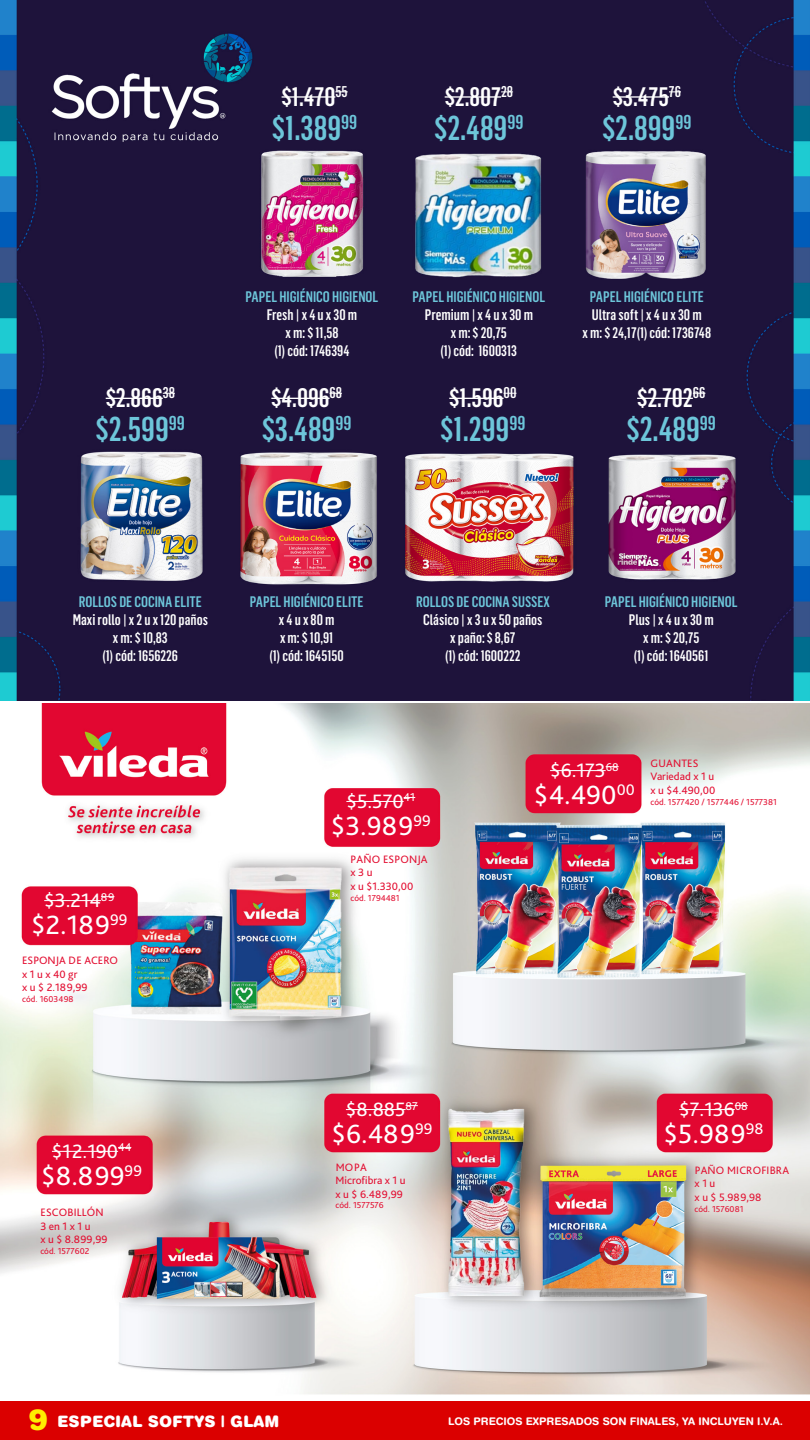
<style>
.page{position:relative;width:810px;height:1440px;background:#fff}
.page>*{position:absolute;margin:0;border:0;box-sizing:border-box;transform-origin:0 0}
.t1{font:500 33.75px "Flama Condensed";color:#6dc6da}
.t2{font:900 29.25px "Helvetica Rounded LT Std";color:#ffed00}
.t3{font:27.75px "Bliss Pro";color:#fff}
.t4{font:500 26.25px "Flama Condensed";color:#fff}
.t5{font:20.25px "Bliss Pro";color:#fff}
.t6{font:900 15.75px "Helvetica Rounded LT Std";color:#fff}
.t7{font:500 15px/18px "Flama Condensed";color:#fff;text-align:center}
.t8{font:500 15px "Flama Condensed";color:#6dc6da}
.t9{font:11.25px/13.5px "Bliss Pro";color:#e30e31}
.t10{font:11.25px/13.5px "Bliss Pro";letter-spacing:.015em;color:#e21332}
.t11{font:700 10.5px "Helvetica Rounded";color:#fff}
.t12{font:9px "Bliss Pro";color:#e30e31}
.t13{font:9px "Bliss Pro";color:#e21332}
</style>
<div class="page">
<div style="left:0;top:1401px;width:810px;height:39px;background:#db0000"></div>
<img style="left:0;top:703px;width:810px;height:692px">
<img style="left:0;top:0;width:810px;height:701px">
<hr style="left:637px;top:398px;width:56px;height:1px;background:#fff">
<svg style="left:693px;top:393px;width:12px;height:1px"></svg>
<hr style="left:613px;top:96px;width:56px;height:2px;background:#fff">
<svg style="left:669px;top:91px;width:12px;height:1px"></svg>
<hr style="left:445px;top:96px;width:56px;height:2px;background:#fff">
<svg style="left:501px;top:91px;width:12px;height:1px"></svg>
<hr style="left:282px;top:96px;width:53px;height:2px;background:#fff">
<svg style="left:335px;top:91px;width:13px;height:1px"></svg>
<hr style="left:449px;top:398px;width:55px;height:1px;background:#fff">
<svg style="left:504px;top:393px;width:12px;height:1px"></svg>
<hr style="left:271px;top:398px;width:59px;height:1px;background:#fff">
<svg style="left:330px;top:393px;width:12px;height:1px"></svg>
<hr style="left:106px;top:398px;width:57px;height:1px;background:#fff">
<svg style="left:163px;top:393px;width:12px;height:1px"></svg>
<hr style="left:550px;top:770px;width:56px;height:1px;background:#fff">
<svg style="left:606px;top:766px;width:13px;height:1px"></svg>
<hr style="left:346px;top:801px;width:58px;height:1px;background:#fff">
<hr style="left:346px;top:1109px;width:60px;height:1px;background:#fff">
<svg style="left:406px;top:1105px;width:12px;height:1px"></svg>
<hr style="left:679px;top:1109px;width:56px;height:1px;background:#fff">
<svg style="left:735px;top:1105px;width:13px;height:1px"></svg>
<hr style="left:44px;top:900px;width:57px;height:1px;background:#fff">
<svg style="left:101px;top:896px;width:13px;height:1px"></svg>
<hr style="left:52px;top:1151px;width:66px;height:1px;background:#fff">
<svg style="left:118px;top:1147px;width:13px;height:1px"></svg>
<h3 class="t4" style="left:106px;top:381px;width:71px">$2.866<sup>38</sup></h3>
<h1 class="t1" style="left:96px;top:408px;width:91px">$2.599<sup>99</sup></h1>
<h3 class="t4" style="left:282px;top:80px;width:68px">$1.470<sup>55</sup></h3>
<h1 class="t1" style="left:272px;top:107px;width:87px">$1.389<sup>99</sup></h1>
<h3 class="t4" style="left:445px;top:80px;width:70px">$2.807<sup>28</sup></h3>
<h1 class="t1" style="left:434px;top:107px;width:91px">$2.489<sup>99</sup></h1>
<h3 class="t4" style="left:613px;top:80px;width:70px">$3.475<sup>76</sup></h3>
<h1 class="t1" style="left:602px;top:107px;width:91px">$2.899<sup>99</sup></h1>
<p class="t8" style="left:246px;top:288px;width:134px">PAPEL HIGIÉNICO HIGIENOL</p>
<p class="t7" style="left:267px;top:306px;width:92px">Fresh | x 4 u x 30 m x m: $ 11,58<br>(1) cód: 1746394</p>
<p class="t8" style="left:412px;top:288px;width:134px">PAPEL HIGIÉNICO HIGIENOL</p>
<p class="t7" style="left:425px;top:306px;width:110px">Premium | x 4 u x 30 m x m: $ 20,75<br>(1) cód: 1600313</p>
<p class="t8" style="left:590px;top:288px;width:115px">PAPEL HIGIÉNICO ELITE</p>
<p class="t7" style="left:583px;top:306px;width:130px">Ultra soft | x 4 u x 30 m<br>x m: $ 24,17(1) cód: 1736748</p>
<h3 class="t4" style="left:271px;top:381px;width:72px">$4.096<sup>68</sup></h3>
<h3 class="t4" style="left:449px;top:381px;width:69px">$1.596<sup>00</sup></h3>
<h3 class="t4" style="left:637px;top:381px;width:70px">$2.702<sup>66</sup></h3>
<h1 class="t1" style="left:262px;top:408px;width:91px">$3.489<sup>99</sup></h1>
<h1 class="t1" style="left:440px;top:408px;width:87px">$1.299<sup>99</sup></h1>
<h1 class="t1" style="left:627px;top:408px;width:91px">$2.489<sup>99</sup></h1>
<p class="t8" style="left:79px;top:593px;width:125px">ROLLOS DE COCINA ELITE</p>
<p class="t7" style="left:73px;top:611px;width:137px">Maxi rollo | x 2 u x 120 paños x m: $ 10,83<br>(1) cód: 1656226</p>
<h3 class="t5" style="left:44px;top:888px;width:72px">$3.214<sup>89</sup></h3>
<h3 class="t3" style="left:31px;top:908px;width:98px">$2.189<sup>99</sup></h3>
<p class="t9" style="left:22px;top:954px;width:97px">ESPONJA DE ACERO x 1 u x 40 gr<br>x u $ 2.189,99</p>
<p class="t12" style="left:22px;top:994px;width:53px">cód. 1603498</p>
<h3 class="t5" style="left:52px;top:1139px;width:81px">$12.190<sup>44</sup></h3>
<h3 class="t3" style="left:41px;top:1159px;width:102px">$8.899<sup>99</sup></h3>
<p class="t9" style="left:40px;top:1205px;width:69px">ESCOBILLÓN<br>3 en 1 x 1 u<br>x u $ 8.899,99</p>
<p class="t12" style="left:40px;top:1245px;width:50px">cód. 1577602</p>
<p class="t8" style="left:250px;top:593px;width:115px">PAPEL HIGIÉNICO ELITE</p>
<p class="t7" style="left:269px;top:611px;width:76px">x 4 u x 80 m<br>x m: $ 10,91<br>(1) cód: 1645150</p>
<p class="t8" style="left:416px;top:593px;width:135px">ROLLOS DE COCINA SUSSEX</p>
<p class="t7" style="left:423px;top:611px;width:121px">Clásico | x 3 u x 50 paños x paño: $ 8,67<br>(1) cód: 1600222</p>
<p class="t8" style="left:605px;top:593px;width:134px">PAPEL HIGIÉNICO HIGIENOL</p>
<p class="t7" style="left:629px;top:611px;width:87px">Plus | x 4 u x 30 m x m: $ 20,75<br>(1) cód: 1640561</p>
<h3 class="t5" style="left:346px;top:789px;width:70px">$5.570<sup>41</sup></h3>
<h3 class="t3" style="left:331px;top:809px;width:102px">$3.989<sup>99</sup></h3>
<p class="t9" style="left:351px;top:852px;width:79px">PAÑO ESPONJA x 3 u<br>x u $1.330,00</p>
<p class="t12" style="left:351px;top:892px;width:51px">cód. 1794481</p>
<h3 class="t5" style="left:346px;top:1097px;width:73px">$8.885<sup>87</sup></h3>
<h3 class="t3" style="left:331px;top:1117px;width:103px">$6.489<sup>99</sup></h3>
<p class="t9" style="left:336px;top:1160px;width:72px">MOPA<br>Microfibra x 1 u x u $ 6.489,99</p>
<p class="t12" style="left:336px;top:1200px;width:50px">cód. 1577576</p>
<h3 class="t5" style="left:550px;top:758px;width:70px">$6.173<sup>68</sup></h3>
<h3 class="t3" style="left:534px;top:778px;width:102px">$4.490<sup>00</sup></h3>
<p class="t9" style="left:651px;top:756px;width:66px">GUANTES<br>Variedad x 1 u x u $4.490,00</p>
<p class="t12" style="left:651px;top:796px;width:128px">cód. 1577420 / 1577446 / 1577381</p>
<h3 class="t5" style="left:679px;top:1097px;width:70px">$7.136<sup>08</sup></h3>
<h3 class="t3" style="left:664px;top:1117px;width:101px">$5.989<sup>98</sup></h3>
<p class="t10" style="left:695px;top:1163px;width:96px">PAÑO MICROFIBRA x 1 u<br>x u $ 5.989,98</p>
<p class="t13" style="left:695px;top:1203px;width:50px">cód. 1576081</p>
<h2 class="t2" style="left:29px;top:1401px;width:21px">9</h2>
<p class="t6" style="left:146px;top:1411px;width:91px">UNILEVER</p>
<p class="t6" style="left:57px;top:1411px;width:224px">ESPECIAL SOFTYS | GLAM</p>
<p class="t11" style="left:448px;top:1415px;width:336px">LOS PRECIOS EXPRESADOS SON FINALES, YA INCLUYEN I.V.A.</p>
</div>
